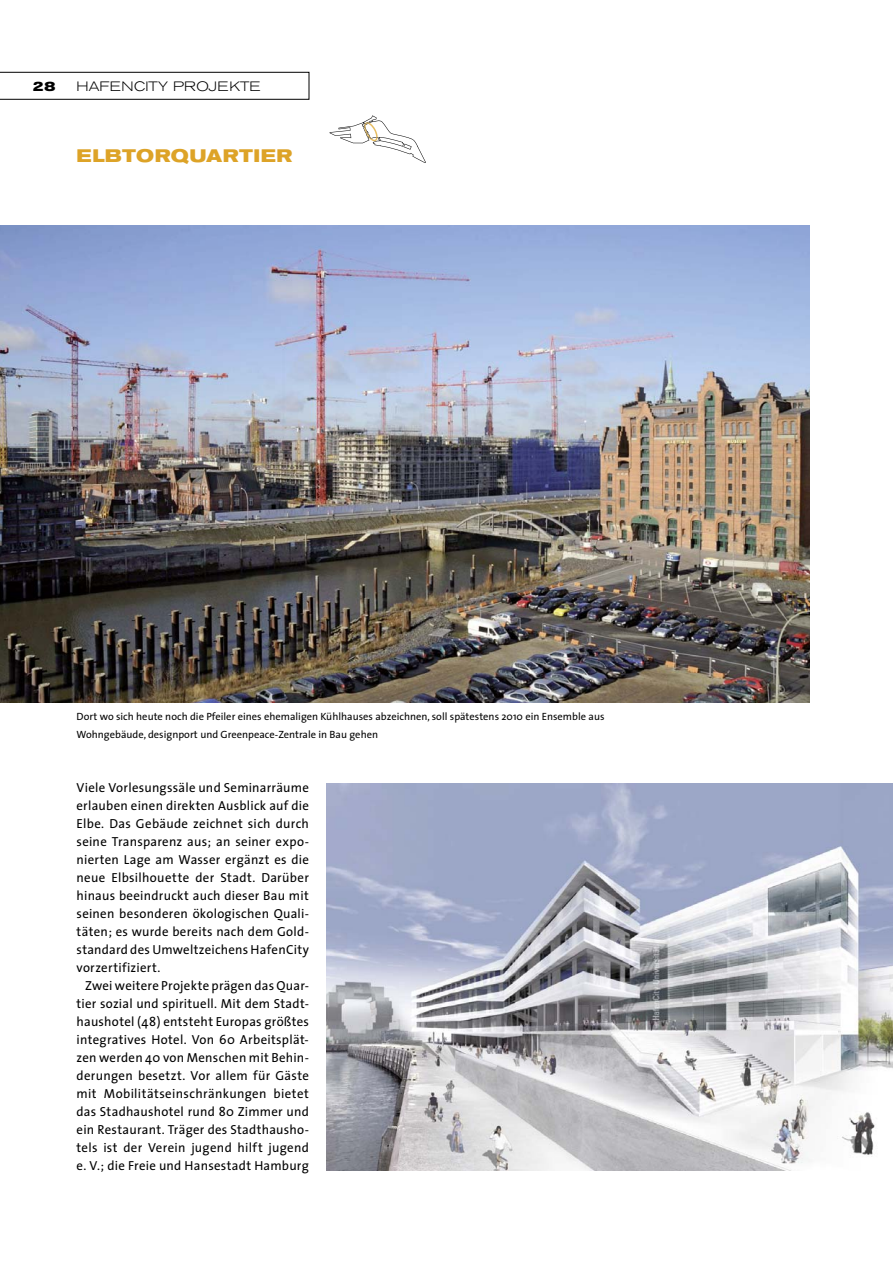
<style>
.page{position:relative;width:893px;height:1263px;background:#fff}
.page>*{position:absolute;margin:0;border:0;box-sizing:border-box;transform-origin:0 0}
.t1{font:700 expanded 18px "Akzidenz Grotesk BE";letter-spacing:.02em;color:#dda327}
.t2{font:300 expanded 13.5px "Akzidenz Grotesk BE";letter-spacing:.025em;color:#000}
.t3{font:700 expanded 13.5px "Akzidenz Grotesk BE";color:#000}
.t4{font:13.2px/18px "The Sans";letter-spacing:.02em;color:#000;text-align:justify}
.t5{font:10.5px/18px "The Sans";color:#000}
</style>
<div class="page">
<img style="left:0;top:225px;width:809px;height:477px">
<svg style="left:0;top:72px;width:309px;height:28px"></svg>
<svg style="left:330px;top:115px;width:96px;height:48px"></svg>
<img style="left:326px;top:783px;width:567px;height:387px">
<p class="t3" style="left:33px;top:81px;width:25px">28</p>
<p class="t2" style="left:77px;top:81px;width:186px">HAFENCITY PROJEKTE</p>
<h1 class="t1" style="left:77px;top:150px;width:217px">ELBTORQUARTIER</h1>
<p class="t5" style="left:77px;top:709px;width:529px">Dort wo sich heute noch die Pfeiler eines ehemaligen Kühlhauses abzeichnen, soll spätestens 2010 ein Ensemble aus<br>Wohngebäude, designport und Greenpeace-Zentrale in Bau gehen</p>
<p class="t4" style="left:77px;top:780px;width:234px">Viele Vorlesungssäle und Seminarräume erlauben einen direkten Ausblick auf die Elbe. Das Gebäude zeichnet sich durch seine Transparenz aus; an seiner expo&shy;nierten Lage am Wasser ergänzt es die neue Elbsilhouette der Stadt. Darüber hinaus beeindruckt auch dieser Bau mit seinen besonderen ökologischen Quali&shy;täten; es wurde bereits nach dem Gold&shy;standard des Umweltzeichens HafenCity vorzertifiziert.</p>
<p class="t4" style="left:77px;top:978px;width:234px;text-indent:9px">Zwei weitere Projekte prägen das Quar&shy;tier sozial und spirituell. Mit dem Stadt&shy;haushotel (48) entsteht Europas größtes integratives Hotel. Von 60 Arbeitsplät&shy;zen werden 40 von Menschen mit Behin&shy;derungen besetzt. Vor allem für Gäste mit Mobilitätseinschränkungen bietet das Stadhaushotel rund 80 Zimmer und ein Restaurant. Träger des Stadthausho&shy;tels ist der Verein jugend hilft jugend e. V.; die Freie und Hansestadt Hamburg</p>
</div>
